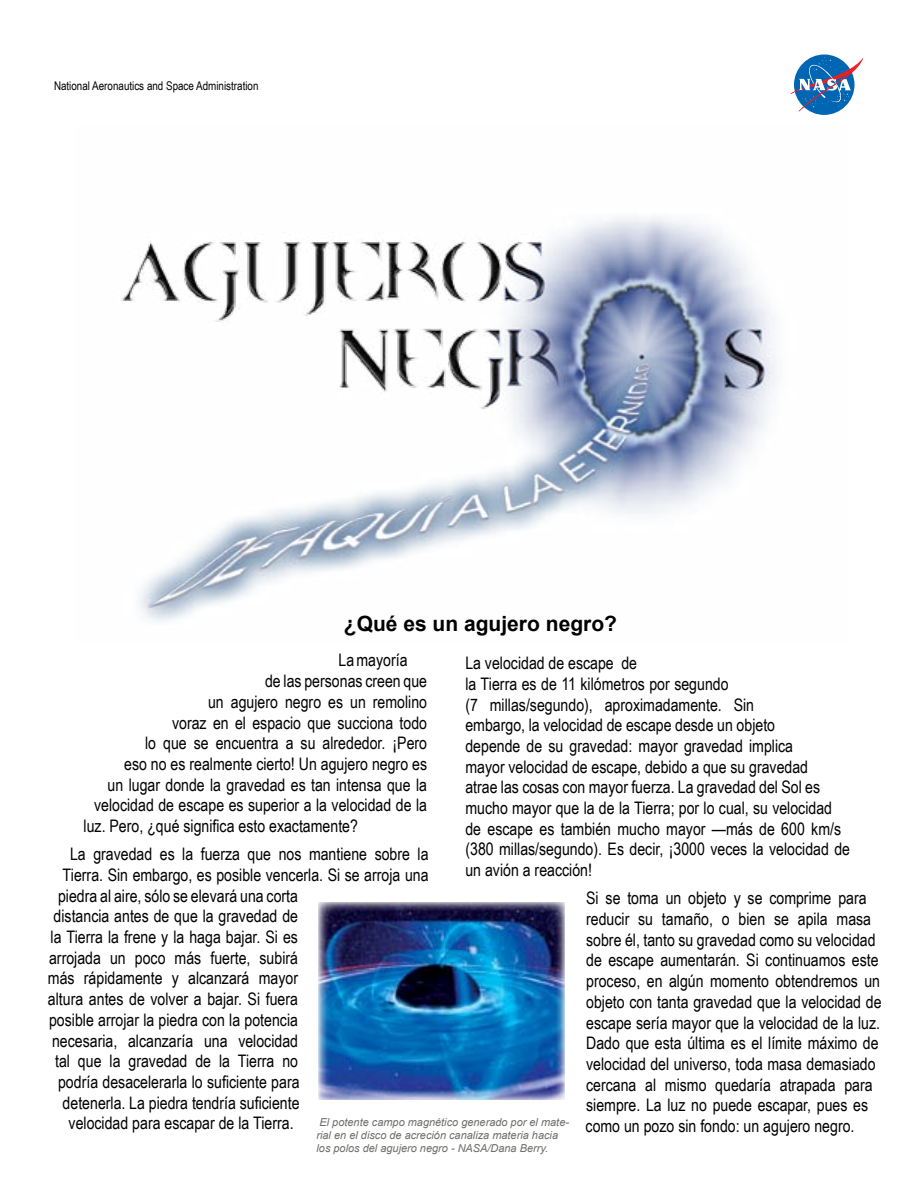
<style>
.page{position:relative;width:918px;height:1188px;background:#fff}
.page>*{position:absolute;margin:0;border:0;box-sizing:border-box;transform-origin:0 0}
.t1{font:700 21px "Arial";color:#000}
.t2{font:17.25px/20.7px "Arial Narrow";color:#000}
.t3{font:12px "Arial Narrow";color:#000}
.t4{font:italic 10.95px/13.2px "Arial";color:#6d6e6b}
</style>
<div class="page">
<img style="left:319px;top:903px;width:246px;height:197px">
<svg style="left:794px;top:54px;width:61px;height:61px"></svg>
<svg style="left:790px;top:57px;width:74px;height:55px"></svg>
<img style="left:121px;top:217px;width:656px;height:405px">
<p class="t3" style="left:54px;top:77px;width:206px">National Aeronautics and Space Administration</p>
<p class="t1" style="left:344px;top:610px;width:275px">¿Qué es un agujero negro?</p>
<p class="t2" style="left:339px;top:649px;width:70px">La mayoría</p>
<p class="t2" style="left:265px;top:670px;width:164px">de las personas creen que</p>
<p class="t2" style="left:208px;top:691px;width:221px">un agujero negro es un remolino</p>
<p class="t2" style="left:172px;top:711px;width:257px">voraz en el espacio que succiona todo</p>
<p class="t2" style="left:145px;top:732px;width:284px">lo que se encuentra a su alrededor. ¡Pero</p>
<p class="t2" style="left:124px;top:753px;width:304px">eso no es realmente cierto! Un agujero negro es</p>
<p class="t2" style="left:108px;top:774px;width:321px">un lugar donde la gravedad es tan intensa que la</p>
<p class="t2" style="left:94px;top:794px;width:335px">velocidad de escape es superior a la velocidad de la</p>
<p class="t2" style="left:84px;top:815px;width:276px">luz. Pero, ¿qué significa esto exactamente?</p>
<p class="t2" style="left:70px;top:843px;width:360px">La gravedad es la fuerza que nos mantiene sobre la</p>
<p class="t2" style="left:63px;top:864px;width:367px">Tierra. Sin embargo, es posible vencerla. Si se arroja una</p>
<p class="t2" style="left:58px;top:885px;width:241px">piedra al aire, sólo se elevará una corta</p>
<p class="t2" style="left:54px;top:905px;width:246px">distancia antes de que la gravedad de</p>
<p class="t2" style="left:51px;top:926px;width:249px">la Tierra la frene y la haga bajar. Si es</p>
<p class="t2" style="left:49px;top:947px;width:251px">arrojada un poco más fuerte, subirá</p>
<p class="t2" style="left:48px;top:967px;width:252px">más rápidamente y alcanzará mayor</p>
<p class="t2" style="left:48px;top:988px;width:252px">altura antes de volver a bajar. Si fuera</p>
<p class="t2" style="left:49px;top:1009px;width:250px">posible arrojar la piedra con la potencia</p>
<p class="t2" style="left:52px;top:1029px;width:247px">necesaria, alcanzaría una velocidad</p>
<p class="t2" style="left:55px;top:1050px;width:245px">tal que la gravedad de la Tierra no</p>
<p class="t2" style="left:58px;top:1071px;width:243px">podría desacelerarla lo suficiente para</p>
<p class="t2" style="left:63px;top:1092px;width:238px">detenerla. La piedra tendría suficiente</p>
<p class="t2" style="left:69px;top:1112px;width:227px">velocidad para escapar de la Tierra.</p>
<p class="t2" style="left:465px;top:652px;width:386px">La velocidad de escape de<br>la Tierra es de 11 kilómetros por segundo<br>(7 millas/segundo), aproximadamente. Sin<br>embargo, la velocidad de escape desde un objeto<br>depende de su gravedad: mayor gravedad implica<br>mayor velocidad de escape, debido a que su gravedad<br>atrae las cosas con mayor fuerza. La gravedad del Sol es mucho mayor que la de la Tierra; por lo cual, su velocidad de escape es también mucho mayor —más de 600 km/s (380 millas/segundo). Es decir, ¡3000 veces la velocidad de un avión a reacción!</p>
<p class="t2" style="left:586px;top:887px;width:298px">Si se toma un objeto y se comprime para reducir su tamaño, o bien se apila masa sobre él, tanto su gravedad como su velocidad de escape aumentarán. Si continuamos este proceso, en algún momento obtendremos un objeto con tanta gravedad que la velocidad de escape sería mayor que la velocidad de la luz.<br>Dado que esta última es el límite máximo de velocidad del universo, toda masa demasiado cercana al mismo quedaría atrapada para siempre. La luz no puede escapar, pues es como un pozo sin fondo: un agujero negro.</p>
<p class="t4" style="left:316px;top:1116px;width:254px">El potente campo magnético generado por el mate&shy;rial en el disco de acreción canaliza materia hacia los polos del agujero negro - NASA/Dana Berry.</p>
</div>
